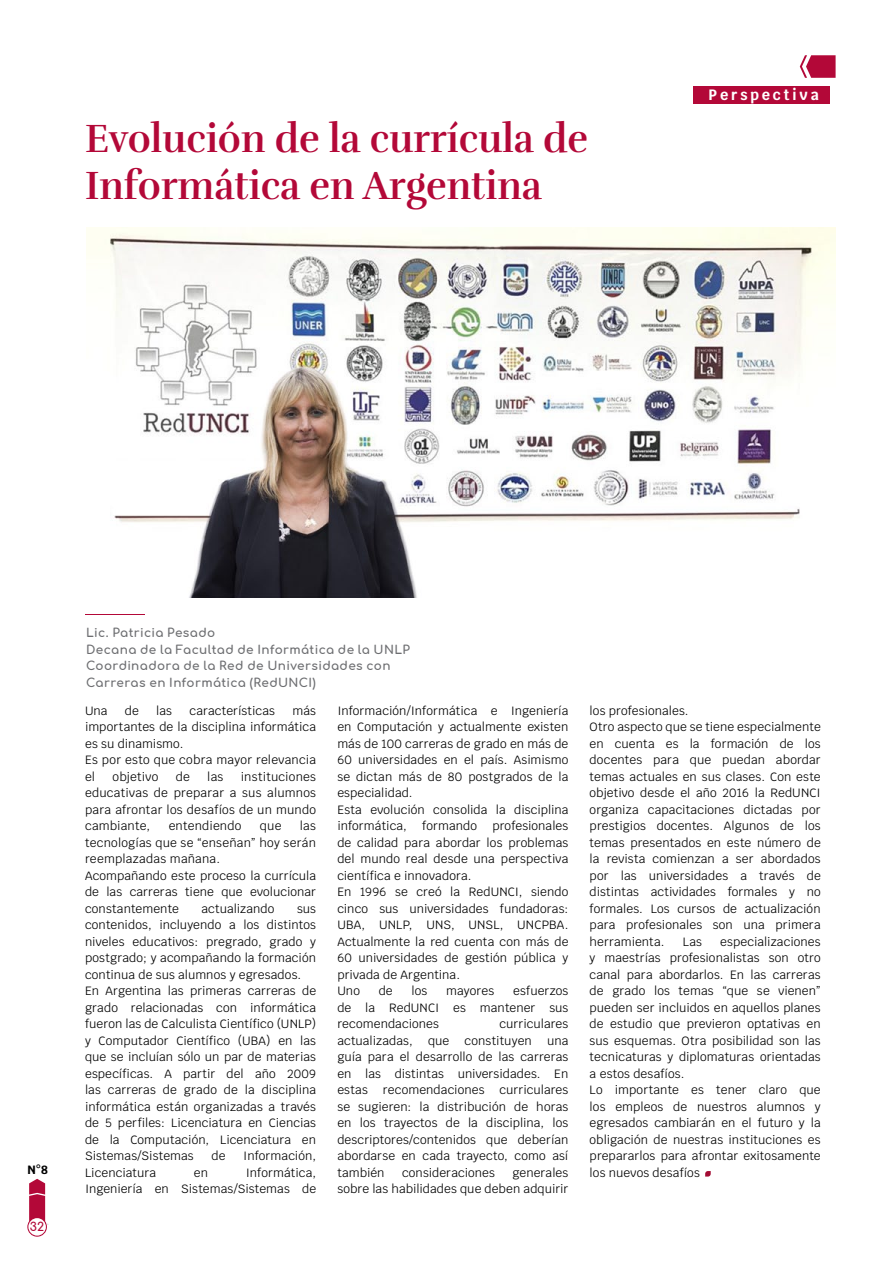
<style>
.page{position:relative;width:893px;height:1263px;background:#fff}
.page>*{position:absolute;margin:0;border:0;box-sizing:border-box;transform-origin:0 0}
.t1{font:700 40.5px/46.5px "Rufina";color:#b30838;scale:.95 1}
.t2{font:700 15px "Krub";letter-spacing:.2em;color:#fff;scale:.95 1}
.t3{font:12px/16.5px "Krub";letter-spacing:.01em;color:#000}
.t4{font:700 12px/16.5px "Comfortaa";letter-spacing:.03em;color:#6d6e71}
.t5{font:700 12px "Krub";color:#000}
.t6{font:700 12px "Comfortaa";color:#b30838}
</style>
<div class="page">
<svg style="left:27px;top:1179px;width:22px;height:58px"></svg>
<hr style="left:85px;top:614px;width:60px;height:1px;background:#b30838">
<div style="left:693px;top:86px;width:136px;height:17px;background:#b30838"></div>
<svg style="left:800px;top:55px;width:36px;height:23px"></svg>
<svg style="left:705px;top:1171px;width:6px;height:5px"></svg>
<img style="left:86px;top:227px;width:750px;height:370px">
<p class="t1" style="left:85px;top:115px;width:531px">Evolución de la currícula de<br>Informática en Argentina</p>
<p class="t2" style="left:708px;top:86px;width:118px">Perspectiva</p>
<p class="t5" style="left:27px;top:1163px;width:22px">N°8</p>
<p class="t6" style="left:30px;top:1216px;width:16px">32</p>
<p class="t4" style="left:86px;top:623px;width:325px">Lic. Patricia Pesado<br>Decana de la Facultad de Informática de la UNLP Coordinadora de la Red de Universidades con Carreras en Informática (RedUNCI)</p>
<p class="t3" style="left:85px;top:702px;width:24px">Una</p>
<p class="t3" style="left:125px;top:702px;width:15px">de</p>
<p class="t3" style="left:156px;top:702px;width:17px">las</p>
<p class="t3" style="left:189px;top:702px;width:87px">características</p>
<p class="t3" style="left:337px;top:702px;width:233px">Información/Informática e Ingeniería en Computación y actualmente existen más de 100 carreras de grado en más de<br>60 universidades en el país. Asimismo se dictan más de 80 postgrados de la especialidad.<br>Esta evolución consolida la disciplina informática,</p>
<p class="t3" style="left:85px;top:702px;width:233px;text-indent:207px">más importantes de la disciplina informática es su dinamismo.<br>Es por esto que cobra mayor relevancia el</p>
<p class="t3" style="left:113px;top:768px;width:47px">objetivo</p>
<p class="t3" style="left:176px;top:768px;width:16px">de</p>
<p class="t3" style="left:207px;top:768px;width:18px">las</p>
<p class="t3" style="left:85px;top:768px;width:233px;text-align:justify;text-indent:156px">instituciones educativas de preparar a sus alumnos para afrontar los desafíos de un mundo cambiante,</p>
<p class="t3" style="left:337px;top:818px;width:233px;text-indent:155px">profesionales de calidad para abordar los problemas del mundo real desde una perspectiva científica e innovadora.<br>En 1996 se creó la RedUNCI, siendo cinco sus universidades fundadoras:<br>UBA, UNLP, UNS, UNSL, UNCPBA.<br>Actualmente la red cuenta con más de<br>60 universidades de gestión pública y privada de Argentina.<br>Uno</p>
<p class="t3" style="left:422px;top:818px;width:56px">formando</p>
<p class="t3" style="left:85px;top:818px;width:233px;text-indent:215px">las tecnologías que se “enseñan” hoy serán reemplazadas mañana.<br>Acompañando este proceso la currícula de las carreras tiene que evolucionar constantemente</p>
<p class="t3" style="left:169px;top:818px;width:74px">entendiendo</p>
<p class="t3" style="left:260px;top:818px;width:23px">que</p>
<p class="t3" style="left:201px;top:900px;width:75px">actualizando</p>
<p class="t3" style="left:85px;top:900px;width:233px;text-indent:212px">sus contenidos, incluyendo a los distintos niveles educativos: pregrado, grado y postgrado; y acompañando la formación continua de sus alumnos y egresados.<br>En Argentina las primeras carreras de grado relacionadas con informática fueron las de Calculista Científico (UNLP) y Computador Científico (UBA) en las que se incluían sólo un par de materias específicas. A partir del año 2009 las carreras de grado de la disciplina informática están organizadas a través de 5 perfiles: Licenciatura en Ciencias de la Computación, Licenciatura en Sistemas/Sistemas</p>
<p class="t3" style="left:379px;top:983px;width:15px">de</p>
<p class="t3" style="left:411px;top:983px;width:17px">los</p>
<p class="t3" style="left:446px;top:983px;width:49px">mayores</p>
<p class="t3" style="left:337px;top:983px;width:233px;text-align:justify;text-indent:176px">esfuerzos de la RedUNCI es mantener sus recomendaciones</p>
<p class="t3" style="left:500px;top:1016px;width:70px">curriculares</p>
<p class="t3" style="left:337px;top:1032px;width:77px">actualizadas,</p>
<p class="t3" style="left:428px;top:1032px;width:23px">que</p>
<p class="t3" style="left:464px;top:1032px;width:69px">constituyen</p>
<p class="t3" style="left:337px;top:1032px;width:233px;text-align:justify;text-indent:210px">una guía para el desarrollo de las carreras en las distintas universidades. En estas</p>
<p class="t3" style="left:337px;top:1082px;width:233px;text-align:justify;text-indent:162px">curriculares se sugieren: la distribución de horas en los trayectos de la disciplina, los descriptores/contenidos que deberían abordarse en cada trayecto, como así también</p>
<p class="t3" style="left:383px;top:1082px;width:103px">recomendaciones</p>
<p class="t3" style="left:212px;top:1148px;width:15px">de</p>
<p class="t3" style="left:243px;top:1148px;width:74px">Información,</p>
<p class="t3" style="left:337px;top:1164px;width:233px;text-align:right">generales<br>sobre las habilidades que deben adquirir</p>
<p class="t3" style="left:402px;top:1164px;width:95px">consideraciones</p>
<p class="t3" style="left:85px;top:1164px;width:233px;text-align:right">Informática,<br>Ingeniería en Sistemas/Sistemas de</p>
<p class="t3" style="left:85px;top:1164px;width:73px">Licenciatura</p>
<p class="t3" style="left:194px;top:1164px;width:16px">en</p>
<p class="t3" style="left:590px;top:702px;width:233px">los profesionales.<br>Otro aspecto que se tiene especialmente en cuenta es la formación de los docentes para que puedan abordar temas actuales en sus clases. Con este objetivo desde el año 2016 la RedUNCI organiza capacitaciones dictadas por prestigios docentes. Algunos de los temas presentados en este número de la revista comienzan a ser abordados por las universidades a través de distintas actividades formales y no formales. Los cursos de actualización para profesionales son una primera herramienta.</p>
<p class="t3" style="left:590px;top:933px;width:233px;text-indent:131px">especializaciones y maestrías profesionalistas son otro canal para abordarlos. En las carreras de grado los temas “que se vienen” pueden ser incluidos en aquellos planes de estudio que previeron optativas en sus esquemas. Otra posibilidad son las tecnicaturas y diplomaturas orientadas a estos desafíos.<br>Lo importante es tener claro que los empleos de nuestros alumnos y egresados cambiarán en el futuro y la obligación de nuestras instituciones es prepararlos para afrontar exitosamente los nuevos desafíos</p>
<p class="t3" style="left:683px;top:933px;width:21px">Las</p>
</div>
